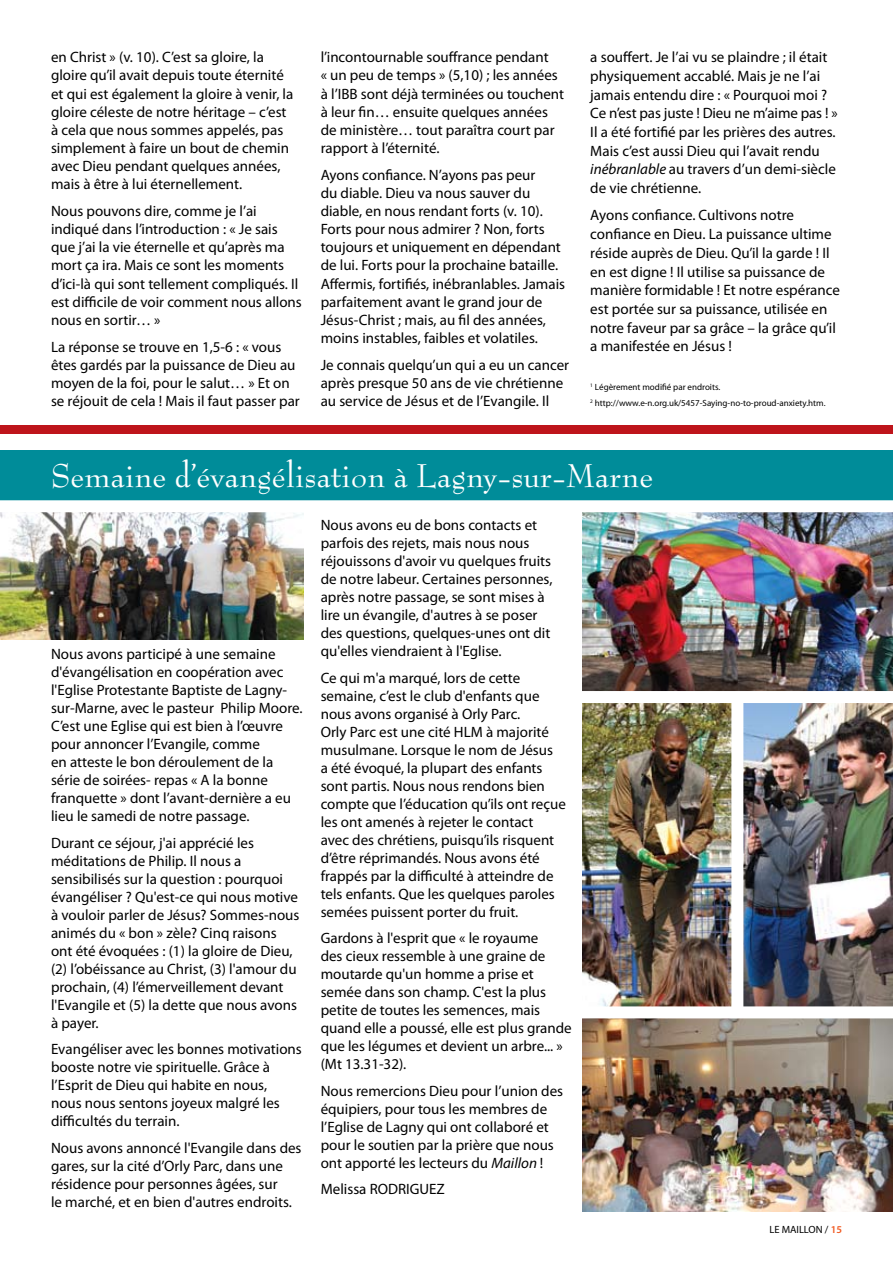
<style>
.page{position:relative;width:893px;height:1263px;background:#fff}
.page>*{position:absolute;margin:0;border:0;box-sizing:border-box;transform-origin:0 0}
.t1{font:36px "Bernhard Modern Std";color:#fff}
.t2{font:15px/18px "Myriad Pro";color:#000}
.t3{font:10.5px "Myriad Pro";color:#000}
.t4{font:9px/15.8px "Myriad";color:#000}
.s1{font-style:italic}
.s2{font-weight:600;color:#f15a22}
</style>
<div class="page">
<img style="left:583px;top:512px;width:310px;height:179px">
<img style="left:583px;top:703px;width:310px;height:509px">
<div style="left:0;top:451px;width:893px;height:51px;background:#008c99"></div>
<div style="left:0;top:425px;width:893px;height:9px;background:#be141b"></div>
<img style="left:0;top:512px;width:303px;height:127px">
<div style="left:0;top:500px;width:893px;height:12px;background:#fff"></div>
<div style="left:578px;top:1006px;width:315px;height:12px;background:#fff"></div>
<div style="left:731px;top:697px;width:12px;height:318px;background:#fff"></div>
<p class="t2" style="left:51px;top:48px;width:244px">en Christ » (v. 10). C’est sa gloire, la gloire qu’il avait depuis toute éternité et qui est également la gloire à venir, la gloire céleste de notre héritage – c’est à cela que nous sommes appelés, pas simplement à faire un bout de chemin avec Dieu pendant quelques années, mais à être à lui éternellement.</p>
<p class="t2" style="left:51px;top:202px;width:252px">Nous pouvons dire, comme je l’ai indiqué dans l’introduction : « Je sais que j’ai la vie éternelle et qu’après ma mort ça ira. Mais ce sont les moments d’ici-là qui sont tellement compliqués. Il est difficile de voir comment nous allons nous en sortir… »</p>
<p class="t2" style="left:51px;top:337px;width:250px">La réponse se trouve en 1,5-6 : « vous êtes gardés par la puissance de Dieu au moyen de la foi, pour le salut… » Et on se réjouit de cela ! Mais il faut passer par</p>
<p class="t2" style="left:321px;top:48px;width:245px">l’incontournable souffrance pendant<br>« un peu de temps » (5,10) ; les années à l’IBB sont déjà terminées ou touchent à leur fin… ensuite quelques années de ministère… tout paraîtra court par rapport à l’éternité.</p>
<p class="t2" style="left:321px;top:165px;width:246px">Ayons confiance. N’ayons pas peur<br>du diable. Dieu va nous sauver du diable, en nous rendant forts (v. 10).<br>Forts pour nous admirer ? Non, forts toujours et uniquement en dépendant de lui. Forts pour la prochaine bataille.<br>Affermis, fortifiés, inébranlables. Jamais parfaitement avant le grand jour de Jésus-Christ ; mais, au fil des années, moins instables, faibles et volatiles.</p>
<p class="t2" style="left:321px;top:355px;width:250px">Je connais quelqu’un qui a eu un cancer après presque 50 ans de vie chrétienne au service de Jésus et de l’Evangile. Il</p>
<p class="t2" style="left:590px;top:47px;width:249px;line-height:18.8px">a souffert. Je l’ai vu se plaindre ; il était physiquement accablé. Mais je ne l’ai jamais entendu dire : « Pourquoi moi ?<br>Ce n’est pas juste ! Dieu ne m’aime pas ! » Il a été fortifié par les prières des autres.<br>Mais c’est aussi Dieu qui l’avait rendu <span class="s1">inébranlable</span> au travers d’un demi-siècle de vie chrétienne.</p>
<p class="t2" style="left:590px;top:206px;width:251px;line-height:18.8px">Ayons confiance. Cultivons notre confiance en Dieu. La puissance ultime réside auprès de Dieu. Qu’il la garde ! Il en est digne ! Il utilise sa puissance de manière formidable ! Et notre espérance est portée sur sa puissance, utilisée en notre faveur par sa grâce – la grâce qu’il a manifestée en Jésus !</p>
<p class="t4" style="left:590px;top:380px;width:237px"><sup>1</sup> Légèrement modifié par endroits.<br><sup>2</sup> http://www.e-n.org.uk/5457-Saying-no-to-proud-anxiety.htm.</p>
<h1 class="t1" style="left:51px;top:456px;width:604px">Semaine d’évangélisation à Lagny-sur-Marne</h1>
<p class="t2" style="left:51px;top:645px;width:253px">Nous avons participé à une semaine d'évangélisation en coopération avec l'Eglise Protestante Baptiste de Lagny&shy;sur-Marne, avec le pasteur Philip Moore.<br>C’est une Eglise qui est bien à l’œuvre pour annoncer l’Evangile, comme<br>en atteste le bon déroulement de la série de soirées- repas « A la bonne franquette » dont l’avant-dernière a eu lieu le samedi de notre passage.</p>
<p class="t2" style="left:51px;top:833px;width:250px">Durant ce séjour, j'ai apprécié les méditations de Philip. Il nous a sensibilisés sur la question : pourquoi évangéliser ? Qu'est-ce qui nous motive à vouloir parler de Jésus? Sommes-nous animés du « bon » zèle? Cinq raisons ont été évoquées : (1) la gloire de Dieu, (2) l’obéissance au Christ, (3) l'amour du prochain, (4) l’émerveillement devant l'Evangile et (5) la dette que nous avons à payer.</p>
<p class="t2" style="left:51px;top:1040px;width:252px">Evangéliser avec les bonnes motivations booste notre vie spirituelle. Grâce à l’Esprit de Dieu qui habite en nous,<br>nous nous sentons joyeux malgré les difficultés du terrain.</p>
<p class="t2" style="left:51px;top:1139px;width:252px">Nous avons annoncé l'Evangile dans des gares, sur la cité d’Orly Parc, dans une résidence pour personnes âgées, sur<br>le marché, et en bien d'autres endroits.</p>
<p class="t2" style="left:321px;top:516px;width:233px">Nous avons eu de bons contacts et parfois des rejets, mais nous nous réjouissons d'avoir vu quelques fruits de notre labeur. Certaines personnes, après notre passage, se sont mises à lire un évangile, d'autres à se poser des questions, quelques-unes ont dit qu'elles viendraient à l'Eglise.</p>
<p class="t2" style="left:321px;top:668px;width:247px">Ce qui m'a marqué, lors de cette semaine, c’est le club d'enfants que nous avons organisé à Orly Parc.<br>Orly Parc est une cité HLM à majorité musulmane. Lorsque le nom de Jésus<br>a été évoqué, la plupart des enfants sont partis. Nous nous rendons bien compte que l’éducation qu’ils ont reçue les ont amenés à rejeter le contact<br>avec des chrétiens, puisqu’ils risquent d’être réprimandés. Nous avons été frappés par la difficulté à atteindre de tels enfants. Que les quelques paroles semées puissent porter du fruit.</p>
<p class="t2" style="left:321px;top:929px;width:253px">Gardons à l'esprit que « le royaume<br>des cieux ressemble à une graine de moutarde qu'un homme a prise et semée dans son champ. C'est la plus petite de toutes les semences, mais quand elle a poussé, elle est plus grande que les légumes et devient un arbre... » (Mt 13.31-32).</p>
<p class="t2" style="left:321px;top:1081px;width:244px">Nous remercions Dieu pour l’union des équipiers, pour tous les membres de l’Eglise de Lagny qui ont collaboré et pour le soutien par la prière que nous ont apporté les lecteurs du <span class="s1">Maillon</span> !</p>
<p class="t2" style="left:321px;top:1180px;width:126px">Melissa RODRIGUEZ</p>
<p class="t3" style="left:769px;top:1222px;width:74px">LE MAILLON / <span class="s2">15</span></p>
</div>
